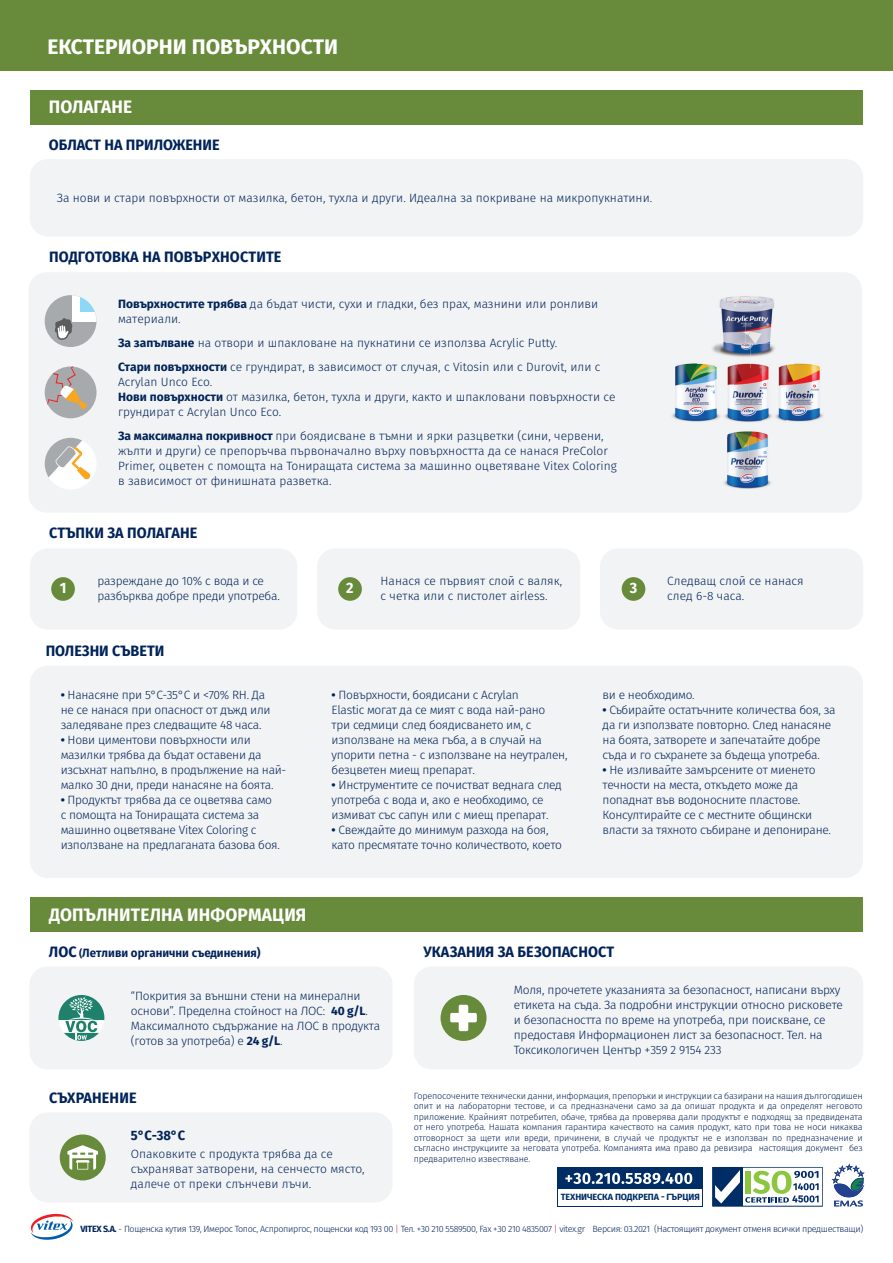
<style>
.page{position:relative;width:893px;height:1263px;background:#fff}
.page>*{position:absolute;margin:0;border:0;box-sizing:border-box;transform-origin:0 0}
.t1{font:700 21px "Fira Sans";color:#fff}
.t2{font:700 18px "Fira Sans";letter-spacing:.01em;color:#fff;scale:.96 1}
.t3{font:700 15px "Fira Sans";letter-spacing:.01em;color:#002359;scale:.96 1}
.t4{font:700 15px "Fira Sans";color:#fff;scale:.96 1}
.t5{font:700 13.5px "Fira Sans";color:#002359;scale:.96 1}
.t6{font:300 12px/15px "Fira Sans";letter-spacing:-.02em;color:#002359}
.t7{font:300 12px/15px "Fira Sans";color:#002359}
.t8{font:700 12px "Fira Sans";color:#002359;scale:.96 1}
.t9{font:300 9px/10.5px "Fira Sans";letter-spacing:-.04em;color:#002359;text-align:justify}
.t10{font:700 9px "Fira Sans";letter-spacing:-.01em;color:#002d66}
.s1{font-weight:700}
.s2{font-size:15px}
.s3{font-size:10.5px}
.s4{color:#ee1d23}
</style>
<div class="page">
<div style="left:30px;top:90px;width:833px;height:34px;background:#688a3b"></div>
<div style="left:0;top:0;width:893px;height:70px;background:#688a3b"></div>
<div style="left:30px;top:159px;width:833px;height:77px;background:#f2f3f4;border-radius:18px"></div>
<div style="left:28px;top:272px;width:834px;height:240px;background:#f2f3f4;border-radius:18px"></div>
<div style="left:30px;top:666px;width:833px;height:212px;background:#f2f3f4;border-radius:18px"></div>
<div style="left:30px;top:548px;width:267px;height:81px;background:#f2f3f4;border-radius:18px"></div>
<div style="left:317px;top:548px;width:263px;height:81px;background:#f2f3f4;border-radius:18px"></div>
<div style="left:600px;top:548px;width:263px;height:81px;background:#f2f3f4;border-radius:18px"></div>
<div style="left:51px;top:577px;width:24px;height:24px;background:#688a3b;border-radius:50%"></div>
<div style="left:338px;top:577px;width:24px;height:24px;background:#688a3b;border-radius:50%"></div>
<div style="left:622px;top:577px;width:23px;height:24px;background:#688a3b;border-radius:50%"></div>
<svg style="left:45px;top:438px;width:51px;height:51px"></svg>
<div style="left:45px;top:295px;width:52px;height:52px;background:#a7aaac;border-radius:26px"></div>
<div style="left:73px;top:295px;width:24px;height:27px;background:#fff"></div>
<svg style="left:80px;top:295px;width:17px;height:17px"></svg>
<svg style="left:55px;top:318px;width:18px;height:22px"></svg>
<div style="left:45px;top:366px;width:52px;height:52px;background:#a7aaac;border-radius:26px"></div>
<svg style="left:46px;top:366px;width:41px;height:44px"></svg>
<div style="left:30px;top:898px;width:833px;height:34px;background:#688a3b"></div>
<div style="left:30px;top:966px;width:363px;height:103px;background:#f2f3f4;border-radius:18px"></div>
<div style="left:414px;top:966px;width:449px;height:103px;background:#f2f3f4;border-radius:18px"></div>
<svg style="left:58px;top:995px;width:46px;height:46px"></svg>
<div style="left:30px;top:1112px;width:363px;height:90px;background:#f2f3f4;border-radius:18px"></div>
<div style="left:60px;top:1134px;width:46px;height:46px;background:#688a3b;border-radius:50%"></div>
<svg style="left:67px;top:1145px;width:31px;height:24px"></svg>
<div style="left:441px;top:995px;width:45px;height:46px;background:#688a3b;border-radius:50%"></div>
<svg style="left:450px;top:1005px;width:27px;height:26px"></svg>
<svg style="left:30px;top:1213px;width:43px;height:27px"></svg>
<svg style="left:832px;top:1164px;width:32px;height:42px"></svg>
<svg style="left:712px;top:1167px;width:111px;height:39px"></svg>
<div style="left:557px;top:1167px;width:145px;height:39px;background:#002d66"></div>
<div style="left:558px;top:1189px;width:143px;height:16px;background:#fff"></div>
<svg style="left:565px;top:1173px;width:127px;height:11px"></svg>
<img style="left:672px;top:363px;width:44px;height:59px">
<img style="left:716px;top:368px;width:47px;height:54px">
<img style="left:763px;top:363px;width:60px;height:59px">
<img style="left:719px;top:296px;width:55px;height:24px">
<img style="left:719px;top:320px;width:26px;height:24px">
<img style="left:745px;top:320px;width:27px;height:24px">
<img style="left:697px;top:344px;width:88px;height:24px">
<img style="left:716px;top:344px;width:17px;height:24px">
<svg style="left:785px;top:363px;width:9px;height:5px"></svg>
<img style="left:724px;top:431px;width:47px;height:58px">
<img style="left:724px;top:431px;width:9px;height:5px">
<h1 class="t1" style="left:47px;top:32px;width:292px">ЕКСТЕРИОРНИ ПОВЪРХНОСТИ</h1>
<h2 class="t2" style="left:49px;top:94px;width:88px">ПОЛАГАНЕ</h2>
<p class="t3" style="left:49px;top:134px;width:179px">ОБЛАСТ НА ПРИЛОЖЕНИЕ</p>
<p class="t7" style="left:57px;top:191px;width:597px">За нови и стари повърхности от мазилка, бетон, тухла и други. Идеална за покриване на микропукнатини.</p>
<p class="t3" style="left:49px;top:246px;width:244px">ПОДГОТОВКА НА ПОВЪРХНОСТИТЕ</p>
<p class="t7" style="left:118px;top:298px;width:482px"><span class="s1">Повърхностите трябва</span> да бъдат чисти, сухи и гладки, без прах, мазнини или ронливи материали.</p>
<p class="t7" style="left:118px;top:332px;width:484px;line-height:24px"><span class="s1">За запълване</span> на отвори и шпакловане на пукнатини се използва Acrylic Putty.<br><span class="s1">Стари повърхности</span> се грундират, в зависимост от случая, с Vitosin или с Durovit, или с</p>
<p class="t7" style="left:118px;top:376px;width:499px">Acrylan Unco Eco.<br><span class="s1">Нови повърхности</span> от мазилка, бетон, тухла и други, както и шпакловани повърхности се грундират с Acrylan Unco Eco.</p>
<p class="t7" style="left:118px;top:430px;width:500px"><span class="s1">За максимална покривност</span> при боядисване в тъмни и ярки разцветки (сини, червени, жълти и други) се препоръчва първоначално върху повърхността да се нанася PreColor Primer, оцветен с помощта на Тониращата система за машинно оцветяване Vitex Coloring в зависимост от финишната разветка.</p>
<p class="t3" style="left:49px;top:522px;width:156px">СТЪПКИ ЗА ПОЛАГАНЕ</p>
<p class="t6" style="left:97px;top:574px;width:184px">разреждане до 10% с вода и се разбърква добре преди употреба.</p>
<p class="t7" style="left:381px;top:574px;width:183px">Нанася се първият слой с валяк, с четка или с пистолет airless.</p>
<p class="t7" style="left:667px;top:574px;width:138px">Следващ слой се нанася след 6-8 часа.</p>
<p class="t4" style="left:60px;top:577px;width:8px">1</p>
<p class="t4" style="left:346px;top:577px;width:9px">2</p>
<p class="t4" style="left:630px;top:577px;width:9px">3</p>
<p class="t3" style="left:46px;top:640px;width:125px">ПОЛЕЗНИ СЪВЕТИ</p>
<p class="t6" style="left:61px;top:689px;width:212px"><span class="s1">•</span> Нанасяне при 5°C-35°C и &lt;70% RH. Да не се нанася при опасност от дъжд или заледяване през следващите 48 часа.</p>
<p class="t6" style="left:61px;top:734px;width:227px"><span class="s1">•</span> Нови циментови повърхности или мазилки трябва да бъдат оставени да изсъхнат напълно, в продължение на най&shy;малко 30 дни, преди нанасяне на боята.</p>
<p class="t6" style="left:61px;top:794px;width:221px"><span class="s1">•</span> Продуктът трябва да се оцветява само с помощта на Тониращата система за машинно оцветяване Vitex Coloring с използване на предлаганата базова боя.</p>
<h2 class="t2" style="left:49px;top:902px;width:270px">ДОПЪЛНИТЕЛНА ИНФОРМАЦИЯ</h2>
<p class="t6" style="left:332px;top:689px;width:237px"><span class="s1">•</span> Повърхности, боядисани с Acrylan<br>Elastic могат да се мият с вода най-рано<br>три седмици след боядисването им, с използване на мека гъба, а в случай на упорити петна - с използване на неутрален, безцветен миещ препарат.</p>
<p class="t6" style="left:332px;top:779px;width:232px"><span class="s1">•</span> Инструментите се почистват веднага след употреба с вода и, ако е необходимо, се измиват със сапун или с миещ препарат.</p>
<p class="t6" style="left:332px;top:824px;width:232px"><span class="s1">•</span> Свеждайте до минимум разхода на боя, като пресмятате точно количеството, което</p>
<p class="t6" style="left:603px;top:689px;width:93px">ви е необходимо.</p>
<p class="t6" style="left:603px;top:704px;width:235px"><span class="s1">•</span> Събирайте остатъчните количества боя, за да ги използвате повторно. След нанасяне на боята, затворете и запечатайте добре съда и го съхранете за бъдеща употреба.</p>
<p class="t6" style="left:603px;top:764px;width:230px"><span class="s1">•</span> Не изливайте замърсените от миенето течности на места, откъдето може да попаднат във водоносните пластове.<br>Консултирайте се с местните общински власти за тяхното събиране и депониране.</p>
<p class="t8" style="left:49px;top:945px;width:222px"><span class="s2">ЛОС</span> <span class="s3">(</span>Летливи органични съединения)</p>
<p class="t3" style="left:423px;top:941px;width:200px">УКАЗАНИЯ ЗА БЕЗОПАСНОСТ</p>
<p class="t6" style="left:131px;top:989px;width:251px">“Покрития за външни стени на минерални основи”. Пределна стойност на ЛОС: <span class="s1">40 g/L</span>.<br>Максималното съдържание на ЛОС в продукта (готов за употреба) е <span class="s1">24 g/L</span>.</p>
<p class="t6" style="left:514px;top:983px;width:331px">Моля, прочетете указанията за безопасност, написани върху етикета на съда. За подробни инструкции относно рисковете и безопасността по време на употреба, при поискване, се предоставя Информационен лист за безопасност. Тел. на Токсикологичен Център +359 2 9154 233</p>
<p class="t9" style="left:414px;top:1091px;width:450px">Горепосочените технически данни, информация, препоръки и инструкции са базирани на нашия дългогодишен опит и на лабораторни тестове, и са предназначени само за да опишат продукта и да определят неговото приложение. Крайният потребител, обаче, трябва да проверява дали продуктът е подходящ за предвидената от него употреба. Нашата компания гарантира качеството на самия продукт, като при това не носи никаква отговорност за щети или вреди, причинени, в случай че продуктът не е използван по предназначение и съгласно инструкциите за неговата употреба. Компанията има право да ревизира настоящия документ без предварително известяване.</p>
<p class="t3" style="left:49px;top:1087px;width:93px">СЪХРАНЕНИЕ</p>
<p class="t5" style="left:131px;top:1126px;width:58px">5°C-38°C</p>
<p class="t7" style="left:131px;top:1147px;width:235px">Опаковките с продукта трябва да се съхраняват затворени, на сенчесто място, далече от преки слънчеви лъчи.</p>
<p class="t9" style="left:81px;top:1225px;width:784px"><span class="s1">VITEX S.A.</span> - Пощенска кутия 139, Имерос Топос, Аспропиргос, пощенски код 193 00 <span class="s4">|</span> Тел. +30 210 5589500, Fax +30 210 4835007 <span class="s4">|</span> vitex.gr Версия: 03.2021 (Настоящият документ отменя всички предшестващи)</p>
<p class="t10" style="left:561px;top:1191px;width:141px">ТЕХНИЧЕСКА ПОДКРЕПА - ГЪРЦИЯ</p>
</div>
